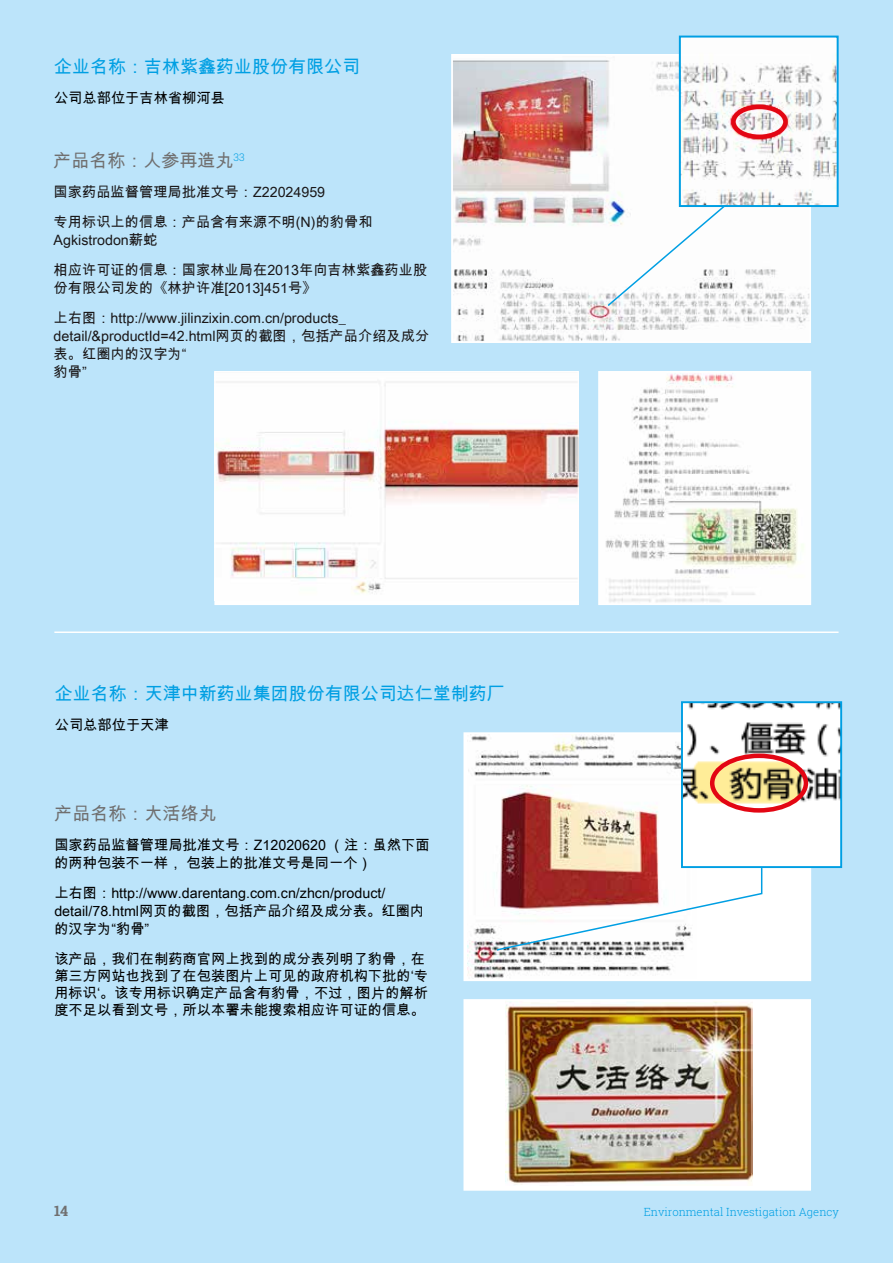
<style>
.page{position:relative;width:893px;height:1263px;background:#bce4fa}
.page>*{position:absolute;margin:0;border:0;box-sizing:border-box;transform-origin:0 0}
.t1{font:18px "Arial Unicode MS";color:#009fe3}
.t2{font:18px "Arial Unicode MS";color:#706f6f}
.t3{font:14.25px/18px "Arial Unicode MS";color:#000}
.t4{font:14.25px/30px "Arial Unicode MS";color:#1a1718}
.t5{font:700 14.25px "Roboto Slab";color:#706f6f}
.t6{font:300 11.25px "Roboto Slab";color:#009fe3}
</style>
<div class="page">
<img style="left:454px;top:57px;width:354px;height:283px">
<div style="left:451px;top:54px;width:360px;height:289px;border:2px solid #fff"></div>
<img style="left:216px;top:373px;width:361px;height:228px">
<div style="left:214px;top:371px;width:365px;height:234px;border:1px solid #fff"></div>
<hr style="left:54px;top:631px;width:785px;height:2px;background:#fff">
<div style="left:464px;top:733px;width:346px;height:247px;background:#fff"></div>
<img style="left:468px;top:735px;width:213px;height:243px">
<div style="left:463px;top:732px;width:348px;height:249px;border:2px solid #fff"></div>
<div style="left:464px;top:1000px;width:346px;height:190px;background:#fff"></div>
<img style="left:505px;top:1002px;width:247px;height:183px">
<div style="left:463px;top:999px;width:348px;height:192px;border:2px solid #fff"></div>
<img style="left:682px;top:39px;width:154px;height:165px">
<div style="left:679px;top:36px;width:160px;height:171px;border:2px solid #009fe3"></div>
<svg style="left:606px;top:204px;width:121px;height:104px;background:#eff4f7"></svg>
<svg style="left:495px;top:866px;width:268px;height:86px"></svg>
<img style="left:601px;top:374px;width:207px;height:228px">
<div style="left:598px;top:371px;width:213px;height:234px;border:2px solid #fff"></div>
<img style="left:684px;top:704px;width:155px;height:161px">
<div style="left:681px;top:701px;width:161px;height:167px;border:2px solid #009fe3"></div>
<div style="left:710px;top:753px;width:98px;height:60px;border:4px solid #e30613;border-radius:50%"></div>
<div style="left:731px;top:105px;width:57px;height:34px;border:4px solid #e30613;border-radius:50%"></div>
<p class="t1" style="left:54px;top:53px;width:307px">企业名称：吉林紫鑫药业股份有限公司</p>
<p class="t3" style="left:54px;top:89px;width:172px">公司总部位于吉林省柳河县</p>
<p class="t2" style="left:54px;top:148px;width:193px">产品名称：人参再造丸<sup>33</sup></p>
<p class="t4" style="left:54px;top:177px;width:321px">国家药品监督管理局批准文号：Z22024959<br>专用标识上的信息：产品含有来源不明(N)的豹骨和</p>
<p class="t4" style="left:54px;top:225px;width:375px">Agkistrodon薪蛇<br>相应许可证的信息：国家林业局在2013年向吉林紫鑫药业股</p>
<p class="t4" style="left:54px;top:273px;width:294px">份有限公司发的《林护许准[2013]451号》<br>上右图：http://www.jilinzixin.com.cn/products_</p>
<p class="t4" style="left:54px;top:327px;width:377px;line-height:18px">detail/&amp;productId=42.html网页的截图，包括产品介绍及成分表。红圈内的汉字为“<br>豹骨”</p>
<p class="t1" style="left:55px;top:680px;width:451px">企业名称：天津中新药业集团股份有限公司达仁堂制药厂</p>
<p class="t3" style="left:55px;top:716px;width:116px">公司总部位于天津</p>
<p class="t2" style="left:54px;top:801px;width:164px">产品名称：大活络丸</p>
<p class="t3" style="left:54px;top:836px;width:377px">国家药品监督管理局批准文号：Z12020620 （注：虽然下面的两种包装不一样， 包装上的批准文号是同一个）</p>
<p class="t3" style="left:54px;top:884px;width:371px">上右图：http://www.darentang.com.cn/zhcn/product/ detail/78.html网页的截图，包括产品介绍及成分表。红圈内的汉字为“豹骨”</p>
<p class="t3" style="left:54px;top:950px;width:375px;line-height:17.1px">该产品，我们在制药商官网上找到的成分表列明了豹骨，在第三方网站也找到了在包装图片上可见的政府机构下批的‘专用标识‘。该专用标识确定产品含有豹骨，不过，图片的解析度不足以看到文号，所以本署未能搜索相应许可证的信息。</p>
<p class="t5" style="left:54px;top:1201px;width:16px">14</p>
<p class="t6" style="left:644px;top:1204px;width:197px">Environmental Investigation Agency</p>
</div>
